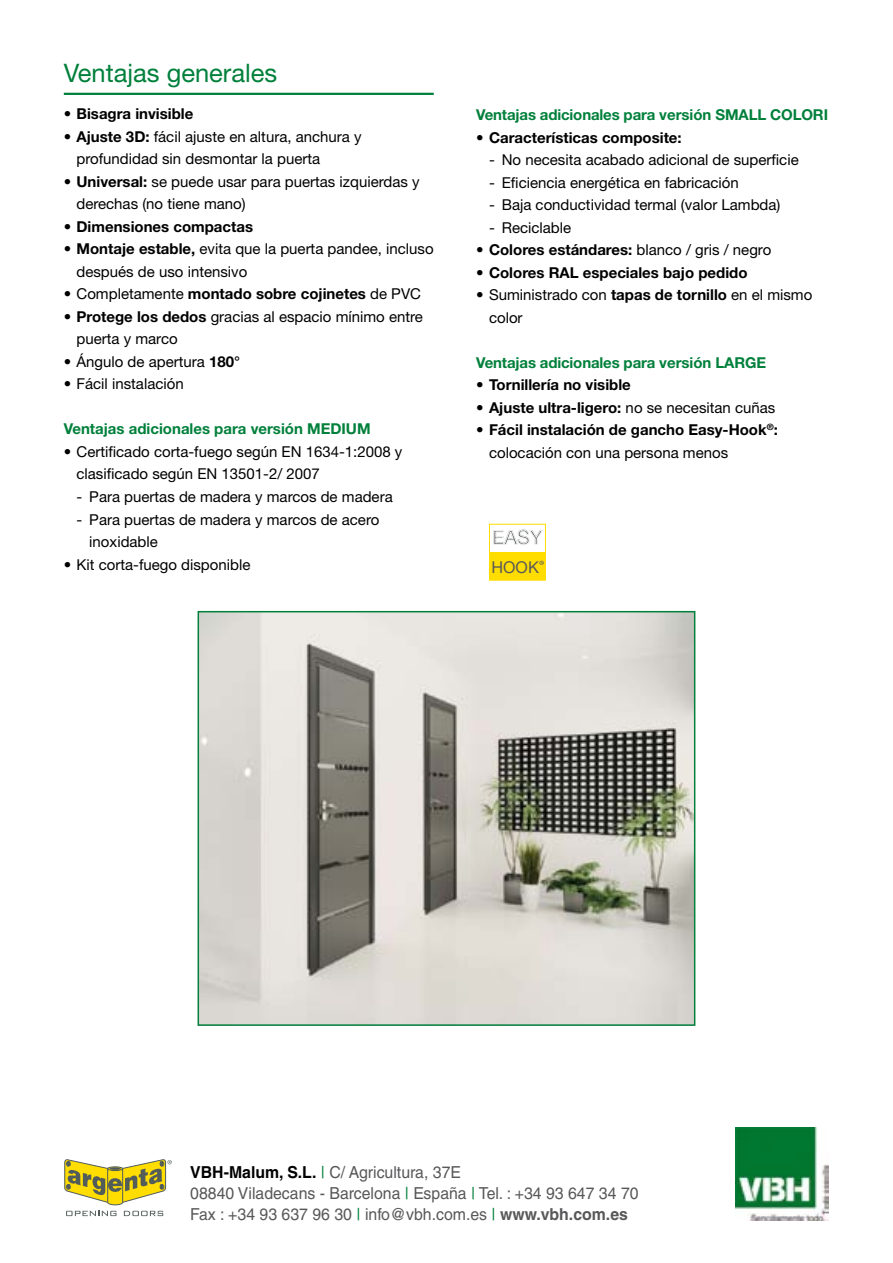
<style>
.page{position:relative;width:893px;height:1263px;background:#fff}
.page>*{position:absolute;margin:0;border:0;box-sizing:border-box;transform-origin:0 0}
.t1{font:25.5px "Helvetica Neue LT Std";color:#00803b}
.t2{font:19.65px "Helvetica Neue LT Std";color:#58585a}
.t3{font:16.5px/21px "Helvetica LT Std";color:#58585a;scale:.96 1}
.t4{font:16.35px "Helvetica Neue LT Std";color:#58585a}
.t5{font:15px/22.5px "Helvetica Neue LT Std";color:#000}
.t6{font:700 15px/22.5px "Helvetica Neue LT Std";color:#000}
.t7{font:700 15px "Helvetica Neue LT Std";letter-spacing:-.01em;color:#00803b}
.s1{font-weight:400}
.s2{font-weight:700}
.s3{font-weight:700;color:#000}
.s4{color:#00803b}
</style>
<div class="page">
<svg style="left:66px;top:1211px;width:51px;height:5px"></svg>
<svg style="left:124px;top:1211px;width:39px;height:5px"></svg>
<svg style="left:64px;top:1159px;width:108px;height:46px"></svg>
<img style="left:736px;top:1127px;width:93px;height:93px">
<hr style="left:64px;top:93px;width:370px;height:2px;background:#00803b">
<img style="left:201px;top:614px;width:491px;height:409px">
<div style="left:198px;top:611px;width:497px;height:415px;border:2px solid #00803b"></div>
<svg style="left:494px;top:530px;width:49px;height:15px"></svg>
<div style="left:489px;top:552px;width:56px;height:28px;background:#fd0"></div>
<svg style="left:539px;top:561px;width:5px;height:4px"></svg>
<div style="left:489px;top:524px;width:57px;height:57px;border:1px solid #fd0"></div>
<h1 class="t1" style="left:64px;top:58px;width:215px">Ventajas generales</h1>
<p class="t6" style="left:64px;top:103px;width:131px"><span class="s1">•</span> Bisagra invisible</p>
<p class="t5" style="left:77px;top:125px;width:287px;text-indent:-13px">• <span class="s2">Ajuste 3D:</span> fácil ajuste en altura, anchura y profundidad sin desmontar la puerta</p>
<p class="t5" style="left:77px;top:170px;width:345px;text-indent:-13px">• <span class="s2">Universal:</span> se puede usar para puertas izquierdas y derechas (no tiene mano)</p>
<p class="t6" style="left:64px;top:215px;width:191px"><span class="s1">•</span> Dimensiones compactas</p>
<p class="t5" style="left:77px;top:238px;width:359px;text-indent:-13px">• <span class="s2">Montaje estable,</span> evita que la puerta pandee, incluso después de uso intensivo</p>
<p class="t6" style="left:64px;top:283px;width:359px"><span class="s1">• Completamente</span> montado sobre cojinetes <span class="s1">de PVC</span></p>
<p class="t5" style="left:77px;top:305px;width:348px;text-indent:-13px">• <span class="s2">Protege los dedos</span> gracias al espacio mínimo entre puerta y marco</p>
<p class="t5" style="left:64px;top:350px;width:178px">• Ángulo de apertura <span class="s2">180°</span></p>
<p class="t5" style="left:64px;top:373px;width:121px">• Fácil instalación</p>
<p class="t7" style="left:64px;top:420px;width:308px">Ventajas adicionales para versión MEDIUM</p>
<p class="t5" style="left:77px;top:440px;width:327px;text-indent:-13px">• Certificado corta-fuego según EN 1634-1:2008 y clasificado según EN 13501-2/ 2007</p>
<p class="t5" style="left:77px;top:485px;width:318px">- Para puertas de madera y marcos de madera</p>
<p class="t5" style="left:89px;top:508px;width:292px;text-indent:-13px">- Para puertas de madera y marcos de acero inoxidable</p>
<p class="t5" style="left:64px;top:553px;width:188px">• Kit corta-fuego disponible</p>
<p class="t7" style="left:476px;top:106px;width:353px">Ventajas adicionales para versión SMALL COLORI</p>
<p class="t6" style="left:476px;top:126px;width:207px"><span class="s1">•</span> Características composite:</p>
<p class="t5" style="left:489px;top:149px;width:311px">- No necesita acabado adicional de superficie</p>
<p class="t5" style="left:489px;top:171px;width:251px">- Eficiencia energética en fabricación</p>
<p class="t5" style="left:489px;top:194px;width:293px">- Baja conductividad termal (valor Lambda)</p>
<p class="t5" style="left:489px;top:216px;width:84px">- Reciclable</p>
<p class="t5" style="left:476px;top:239px;width:296px">• <span class="s2">Colores estándares:</span> blanco / gris / negro</p>
<p class="t6" style="left:476px;top:261px;width:273px"><span class="s1">•</span> Colores RAL especiales bajo pedido</p>
<p class="t5" style="left:489px;top:284px;width:325px;text-indent:-13px">• Suministrado con <span class="s2">tapas de tornillo</span> en el mismo color</p>
<p class="t7" style="left:476px;top:353px;width:291px">Ventajas adicionales para versión LARGE</p>
<p class="t6" style="left:476px;top:373px;width:156px"><span class="s1">•</span> Tornillería no visible</p>
<p class="t5" style="left:476px;top:396px;width:301px">• <span class="s2">Ajuste ultra-ligero:</span> no se necesitan cuñas</p>
<p class="t6" style="left:489px;top:418px;width:290px;text-indent:-13px"><span class="s1">•</span> Fácil instalación de gancho Easy-Hook<sup>®</sup>: <span class="s1">colocación con una persona menos</span></p>
<h2 class="t2" style="left:492px;top:526px;width:52px">EASY</h2>
<p class="t4" style="left:491px;top:557px;width:49px">HOOK</p>
<p class="t3" style="left:190px;top:1162px;width:468px"><span class="s3">VBH-Malum, S.L.</span> <span class="s4">|</span> C/ Agricultura, 37E<br>08840 Viladecans - Barcelona <span class="s4">|</span> España <span class="s4">|</span> Tel. : +34 93 647 34 70<br>Fax : +34 93 637 96 30 <span class="s4">|</span> info@vbh.com.es <span class="s4">|</span> <span class="s2">www.vbh.com.es</span></p>
</div>
